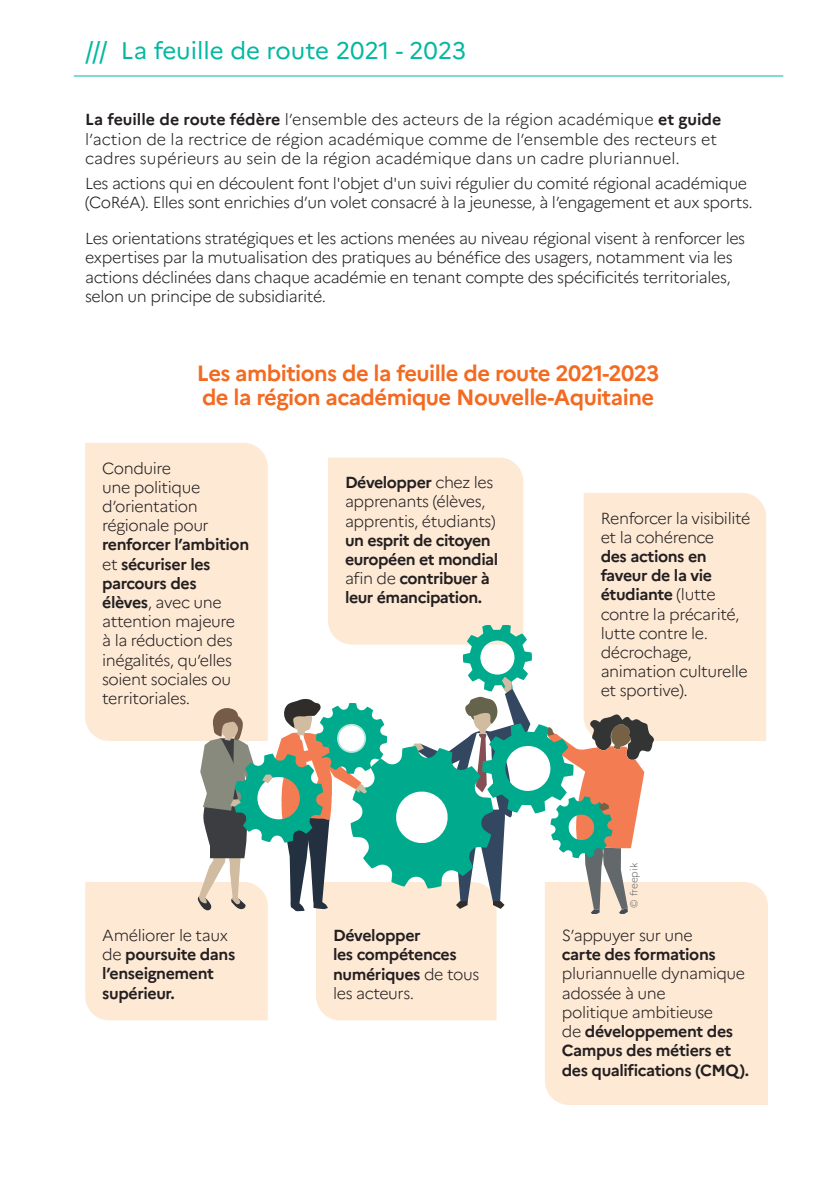
<style>
.page{position:relative;width:840px;height:1191px;background:#fff}
.page>*{position:absolute;margin:0;border:0;box-sizing:border-box;transform-origin:0 0}
.t1{font:24px "Marianne";color:#03b8a1}
.t2{font:700 22px/24px "Marianne";letter-spacing:-.025em;color:#f36a21}
.t3{font:300 16px/19.2px "Marianne";letter-spacing:-.025em;color:#231f20}
.t4{font:700 16px/19.2px "Marianne";letter-spacing:-.025em;color:#231f20}
.t5{font:300 16px/19.2px "Marianne";color:#231f20}
.t6{font:300 10px "Marianne";color:#6c6d70}
.s1{font-weight:700}
.s2{font-weight:300}
</style>
<div class="page">
<hr style="left:74px;top:75px;width:708px;height:1px;background:#03b8a1">
<div style="left:85px;top:443px;width:181px;height:14px;background:#fee9d5"></div>
<div style="left:545px;top:882px;width:222px;height:223px;background:#fee9d5"></div>
<div style="left:653px;top:493px;width:112px;height:248px;background:#fee9d5"></div>
<svg style="left:85px;top:457px;width:568px;height:563px"></svg>
<h1 class="t1" style="left:85px;top:32px;width:382px">/// La feuille de route 2021 - 2023</h1>
<p class="t5" style="left:85px;top:109px;width:637px"><span class="s1">La feuille de route fédère</span> l’ensemble des acteurs de la région académique <span class="s1">et guide </span>l’action de la rectrice de région académique comme de l’ensemble des recteurs et cadres supérieurs au sein de la région académique dans un cadre pluriannuel.</p>
<p class="t3" style="left:85px;top:172px;width:668px">Les actions qui en découlent font l'objet d'un suivi régulier du comité régional académique (CoRéA). Elles sont enrichies d’un volet consacré à la jeunesse, à l’engagement et aux sports.</p>
<p class="t3" style="left:85px;top:227px;width:661px">Les orientations stratégiques et les actions menées au niveau régional visent à renforcer les expertises par la mutualisation des pratiques au bénéfice des usagers, notamment via les actions déclinées dans chaque académie en tenant compte des spécificités territoriales, selon un principe de subsidiarité.</p>
<h2 class="t2" style="left:197px;top:360px;width:463px">Les ambitions de la feuille de route 2021-2023 de la région académique Nouvelle-Aquitaine</h2>
<p class="t3" style="left:102px;top:457px;width:108px">Conduire<br>une politique d’orientation régionale pour</p>
<p class="t3" style="left:102px;top:534px;width:148px"><span class="s1">renforcer l’ambition </span>et <span class="s1">sécuriser les parcours des élèves</span>, avec une attention majeure<br>à la réduction des inégalités, qu’elles soient sociales ou territoriales.</p>
<p class="t4" style="left:102px;top:924px;width:134px"><span class="s2">Améliorer le taux de</span> poursuite dans l’enseignement supérieur.</p>
<p class="t3" style="left:345px;top:471px;width:152px"><span class="s1">Développer</span> chez les apprenants (élèves, apprentis, étudiants)</p>
<p class="t4" style="left:345px;top:529px;width:155px">un esprit de citoyen européen et mondial <span class="s2">afin de</span> contribuer à leur émancipation.</p>
<p class="t4" style="left:333px;top:924px;width:148px">Développer<br>les compétences numériques <span class="s2">de tous les acteurs.</span></p>
<p class="t3" style="left:600px;top:507px;width:151px">Renforcer la visibilité et la cohérence</p>
<p class="t3" style="left:600px;top:545px;width:148px"><span class="s1">des actions en faveur de la vie étudiante</span> (lutte contre la précarité, lutte contre le. décrochage, animation culturelle et sportive).</p>
<p class="t6" style="left:626px;top:907px;width:46px;rotate:-90deg">© freepik</p>
<p class="t3" style="left:561px;top:924px;width:132px">S’appuyer sur une</p>
<p class="t4" style="left:561px;top:943px;width:155px">carte des formations</p>
<p class="t4" style="left:561px;top:963px;width:189px"><span class="s2">pluriannuelle dynamique adossée à une<br>politique ambitieuse<br>de</span> développement des<br>Campus des métiers et des qualifications (CMQ).</p>
</div>
